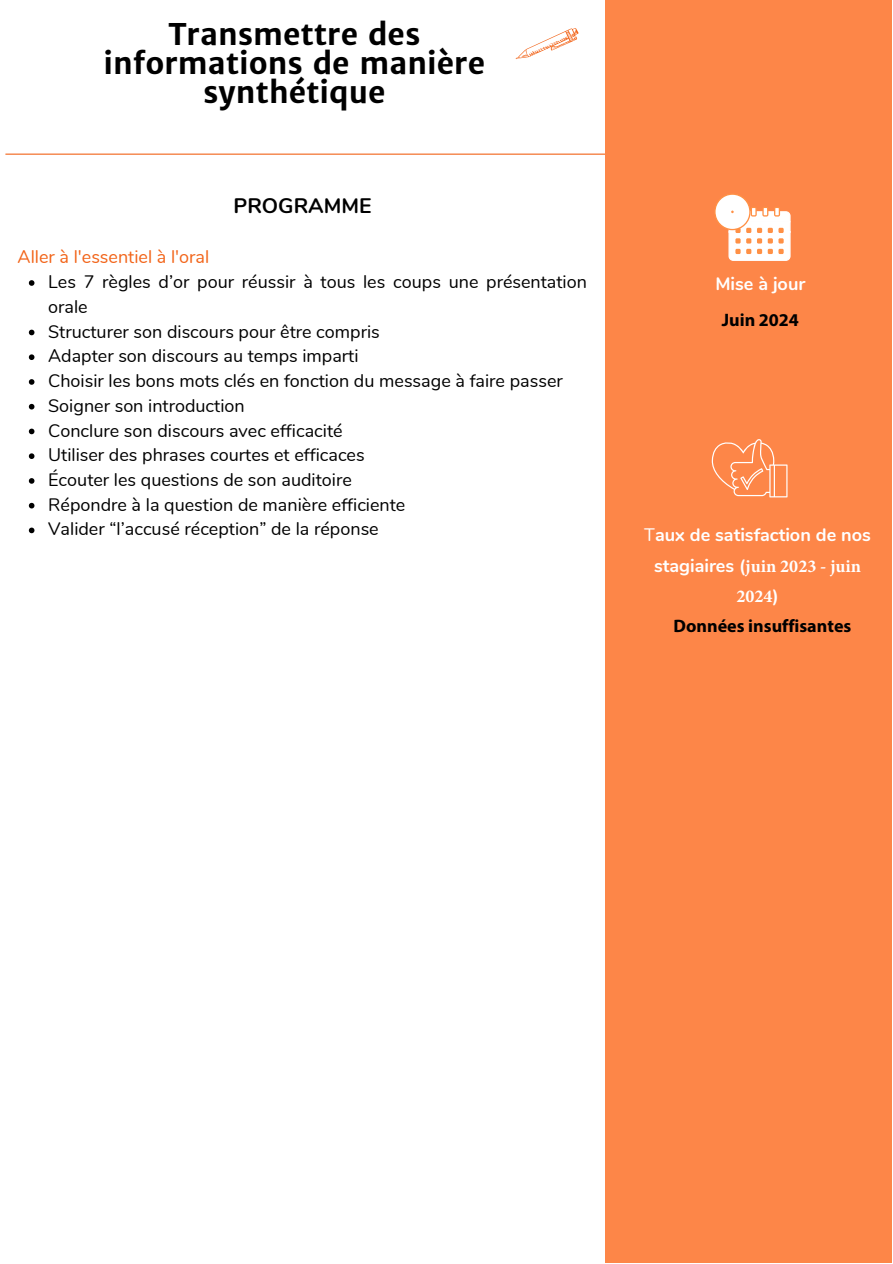
<style>
.page{position:relative;width:893px;height:1264px;background:#fff}
.page>*{position:absolute;margin:0;border:0;box-sizing:border-box;transform-origin:0 0}
.t1{font:700 30px/29.2px "Merriweather Sans";color:#000;text-align:center}
.t2{font:700 21px "Nunito";color:#000}
.t3{font:18px/24.8px "Nunito";color:#000}
.t4{font:700 18px "Nunito";color:#fff}
.t5{font:700 18px/30.3px "Minion Pro";color:#fff;text-align:center}
.t6{font:700 18px "Myriad Pro";color:#000}
.t7{font:18px "Nunito";color:#f26419}
.s1{font-weight:400}
.s2{font-family:"Nunito"}
</style>
<div class="page">
<hr style="left:6px;top:154px;width:606px;height:1px;background:#f26419">
<div style="left:605px;top:0;width:287px;height:1262px;background:#fd8648"></div>
<svg style="left:515px;top:28px;width:63px;height:31px"></svg>
<svg style="left:29px;top:280px;width:5px;height:6px"></svg>
<svg style="left:29px;top:330px;width:5px;height:5px"></svg>
<svg style="left:29px;top:354px;width:5px;height:6px"></svg>
<svg style="left:29px;top:379px;width:5px;height:6px"></svg>
<svg style="left:29px;top:404px;width:5px;height:5px"></svg>
<svg style="left:29px;top:428px;width:5px;height:6px"></svg>
<svg style="left:29px;top:453px;width:5px;height:6px"></svg>
<svg style="left:29px;top:478px;width:5px;height:6px"></svg>
<svg style="left:29px;top:503px;width:5px;height:5px"></svg>
<svg style="left:29px;top:527px;width:5px;height:6px"></svg>
<svg style="left:715px;top:194px;width:75px;height:67px"></svg>
<svg style="left:711px;top:439px;width:76px;height:58px"></svg>
<h1 class="t1" style="left:103px;top:19px;width:383px">Transmettre des informations de manière synthétique</h1>
<p class="t7" style="left:18px;top:245px;width:193px">Aller à l'essentiel à l'oral</p>
<p class="t2" style="left:233px;top:191px;width:139px">PROGRAMME</p>
<p class="t3" style="left:48px;top:270px;width:540px">Les 7 règles d’or pour réussir à tous les coups une présentation orale<br>Structurer son discours pour être compris<br>Adapter son discours au temps imparti<br>Choisir les bons mots clés en fonction du message à faire passer Soigner son introduction<br>Conclure son discours avec efficacité<br>Utiliser des phrases courtes et efficaces<br>Écouter les questions de son auditoire<br>Répondre à la question de manière efficiente<br>Valider “l’accusé réception” de la réponse</p>
<p class="t4" style="left:715px;top:271px;width:91px">Mise à jour</p>
<p class="t6" style="left:721px;top:308px;width:79px">Juin 2024</p>
<p class="t4" style="left:644px;top:523px;width:228px"><span class="s1">T</span>aux de satisfaction de nos</p>
<p class="t5" style="left:654px;top:550px;width:209px"><span class="s2">stagiaires (</span>juin 2023 - juin<br>2024<span class="s2">)</span></p>
<p class="t6" style="left:673px;top:614px;width:179px">Données insuffisantes</p>
</div>
